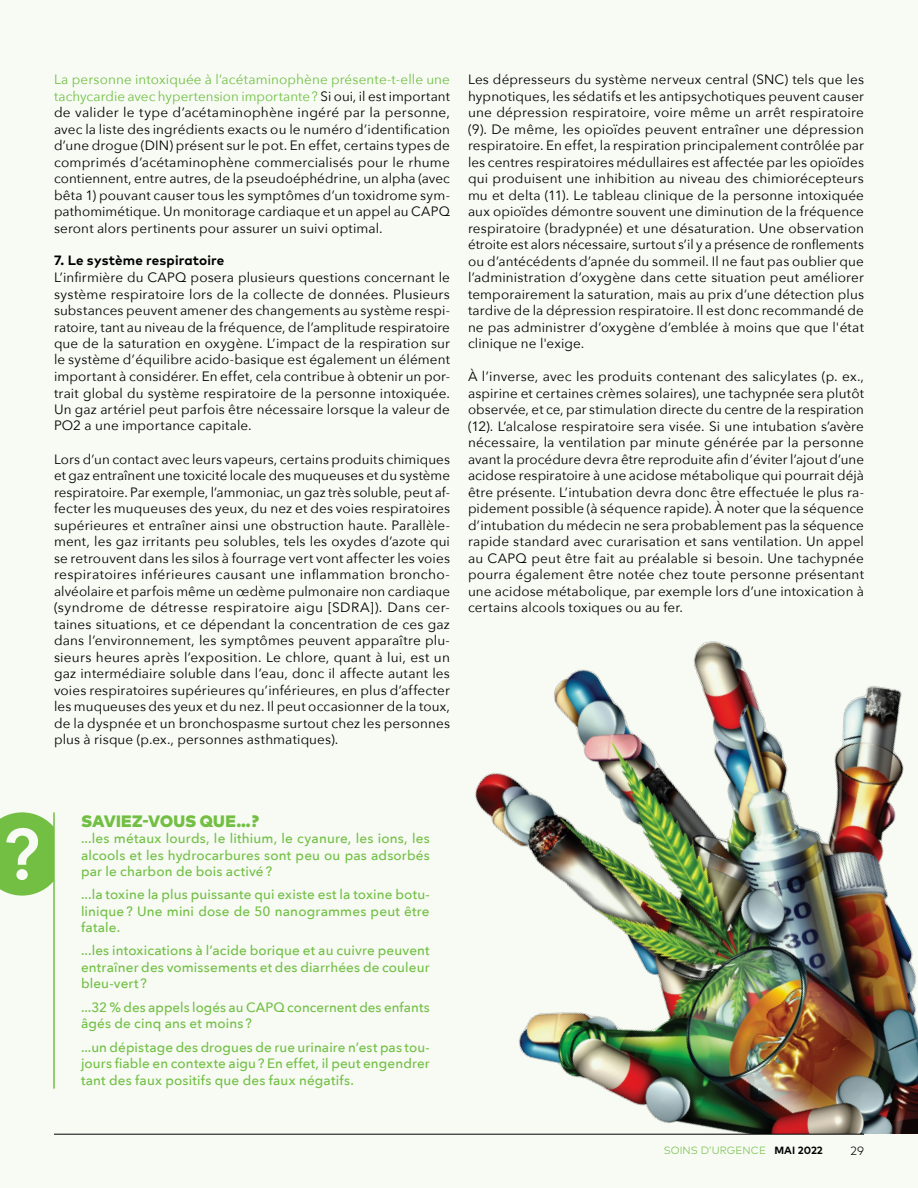
<style>
.page{position:relative;width:918px;height:1188px;background:#f7fbf4}
.page>*{position:absolute;margin:0;border:0;box-sizing:border-box;transform-origin:0 0}
.t1{font:900 16.5px "Mark Pro";letter-spacing:.01em;color:#72bf44}
.t2{font:13.5px/16.5px "Avenir Next";letter-spacing:.01em;color:#000;text-align:justify}
.t3{font:500 13.5px/16.5px "Avenir Next";letter-spacing:.01em;color:#72bf44;text-align:justify}
.t4{font:700 13.5px "Mark Pro";letter-spacing:.01em;color:#000}
.t5{font:300 12px "Mark Pro";color:#000}
.t6{font:300 10.5px "Mark Pro";letter-spacing:.005em;color:#72bf44}
.s1{color:#72bf44}
.s2{font-weight:700;color:#000}
</style>
<div class="page">
<hr style="left:54px;top:1134px;width:810px;height:1px;background:#000">
<img style="left:468px;top:641px;width:450px;height:493px">
<svg style="left:0;top:812px;width:53px;height:84px"></svg>
<hr style="left:53px;top:812px;width:2px;height:277px;background:#72bf44">
<p class="t2" style="left:54px;top:70px;width:398px"><span class="s1">La personne intoxiquée à l’acétaminophène présente-t-elle une tachycardie avec hypertension importante?</span> Si oui, il est important de valider le type d’acétaminophène ingéré par la personne, avec la liste des ingrédients exacts ou le numéro d’identification d’une drogue (DIN) présent sur le pot. En effet, certains types de comprimés d’acétaminophène commercialisés pour le rhume contiennent, entre autres, de la pseudoéphédrine, un alpha (avec bêta 1) pouvant causer tous les symptômes d’un toxidrome sym&shy;pathomimétique. Un monitorage cardiaque et un appel au CAPQ seront alors pertinents pour assurer un suivi optimal.</p>
<p class="t4" style="left:54px;top:250px;width:172px">7. Le système respiratoire</p>
<p class="t2" style="left:54px;top:268px;width:398px">L’infirmière du CAPQ posera plusieurs questions concernant le système respiratoire lors de la collecte de données. Plusieurs substances peuvent amener des changements au système respi&shy;ratoire, tant au niveau de la fréquence, de l’amplitude respiratoire que de la saturation en oxygène. L’impact de la respiration sur le système d’équilibre acido-basique est également un élément important à considérer. En effet, cela contribue à obtenir un por&shy;trait global du système respiratoire de la personne intoxiquée.<br>Un gaz artériel peut parfois être nécessaire lorsque la valeur de PO2 a une importance capitale.</p>
<p class="t2" style="left:54px;top:450px;width:398px">Lors d’un contact avec leurs vapeurs, certains produits chimiques et gaz entraînent une toxicité locale des muqueuses et du système respiratoire. Par exemple, l’ammoniac, un gaz très soluble, peut af&shy;fecter les muqueuses des yeux, du nez et des voies respiratoires supérieures et entraîner ainsi une obstruction haute. Parallèle&shy;ment, les gaz irritants peu solubles, tels les oxydes d’azote qui se retrouvent dans les silos à fourrage vert vont affecter les voies respiratoires inférieures causant une inflammation broncho&shy;alvéolaire et parfois même un œdème pulmonaire non cardiaque (syndrome de détresse respiratoire aigu [SDRA]). Dans cer&shy;taines situations, et ce dépendant la concentration de ces gaz dans l’environnement, les symptômes peuvent apparaître plu&shy;sieurs heures après l’exposition. Le chlore, quant à lui, est un gaz intermédiaire soluble dans l’eau, donc il affecte autant les voies respiratoires supérieures qu’inférieures, en plus d’affecter les muqueuses des yeux et du nez. Il peut occasionner de la toux, de la dyspnée et un bronchospasme surtout chez les personnes plus à risque (p.ex., personnes asthmatiques).</p>
<p class="t2" style="left:468px;top:70px;width:398px">Les dépresseurs du système nerveux central (SNC) tels que les hypnotiques, les sédatifs et les antipsychotiques peuvent causer une dépression respiratoire, voire même un arrêt respiratoire (9). De même, les opioïdes peuvent entraîner une dépression respiratoire. En effet, la respiration principalement contrôlée par les centres respiratoires médullaires est affectée par les opioïdes qui produisent une inhibition au niveau des chimiorécepteurs mu et delta (11). Le tableau clinique de la personne intoxiquée aux opioïdes démontre souvent une diminution de la fréquence respiratoire (bradypnée) et une désaturation. Une observation étroite est alors nécessaire, surtout s’il y a présence de ronflements ou d’antécédents d’apnée du sommeil. Il ne faut pas oublier que l’administration d’oxygène dans cette situation peut améliorer temporairement la saturation, mais au prix d’une détection plus tardive de la dépression respiratoire. Il est donc recommandé de ne pas administrer d’oxygène d’emblée à moins que que l'état clinique ne l'exige.</p>
<p class="t2" style="left:468px;top:367px;width:398px">À l’inverse, avec les produits contenant des salicylates (p. ex., aspirine et certaines crèmes solaires), une tachypnée sera plutôt observée, et ce, par stimulation directe du centre de la respiration (12). L’alcalose respiratoire sera visée. Si une intubation s’avère nécessaire, la ventilation par minute générée par la personne avant la procédure devra être reproduite afin d’éviter l’ajout d’une acidose respiratoire à une acidose métabolique qui pourrait déjà être présente. L’intubation devra donc être effectuée le plus ra&shy;pidement possible (à séquence rapide). À noter que la séquence d’intubation du médecin ne sera probablement pas la séquence rapide standard avec curarisation et sans ventilation. Un appel au CAPQ peut être fait au préalable si besoin. Une tachypnée pourra également être notée chez toute personne présentant une acidose métabolique, par exemple lors d’une intoxication à certains alcools toxiques ou au fer.</p>
<p class="t1" style="left:81px;top:808px;width:180px">SAVIEZ-VOUS QUE… ?</p>
<p class="t3" style="left:81px;top:830px;width:350px">...les métaux lourds, le lithium, le cyanure, les ions, les alcools et les hydrocarbures sont peu ou pas adsorbés par le charbon de bois activé?</p>
<p class="t3" style="left:81px;top:886px;width:350px">...la toxine la plus puissante qui existe est la toxine botu&shy;linique? Une mini dose de 50 nanogrammes peut être fatale.</p>
<p class="t3" style="left:81px;top:942px;width:350px">...les intoxications à l’acide borique et au cuivre peuvent entraîner des vomissements et des diarrhées de couleur bleu-vert ?</p>
<p class="t3" style="left:81px;top:998px;width:350px">...32 % des appels logés au CAPQ concernent des enfants âgés de cinq ans et moins ?</p>
<p class="t3" style="left:81px;top:1038px;width:350px">...un dépistage des drogues de rue urinaire n’est pas tou&shy;jours fiable en contexte aigu? En effet, il peut engendrer tant des faux positifs que des faux négatifs.</p>
<p class="t6" style="left:664px;top:1143px;width:161px">SOINS D’URGENCE <span class="s2">MAI 2022</span></p>
<p class="t5" style="left:851px;top:1141px;width:15px">29</p>
</div>
